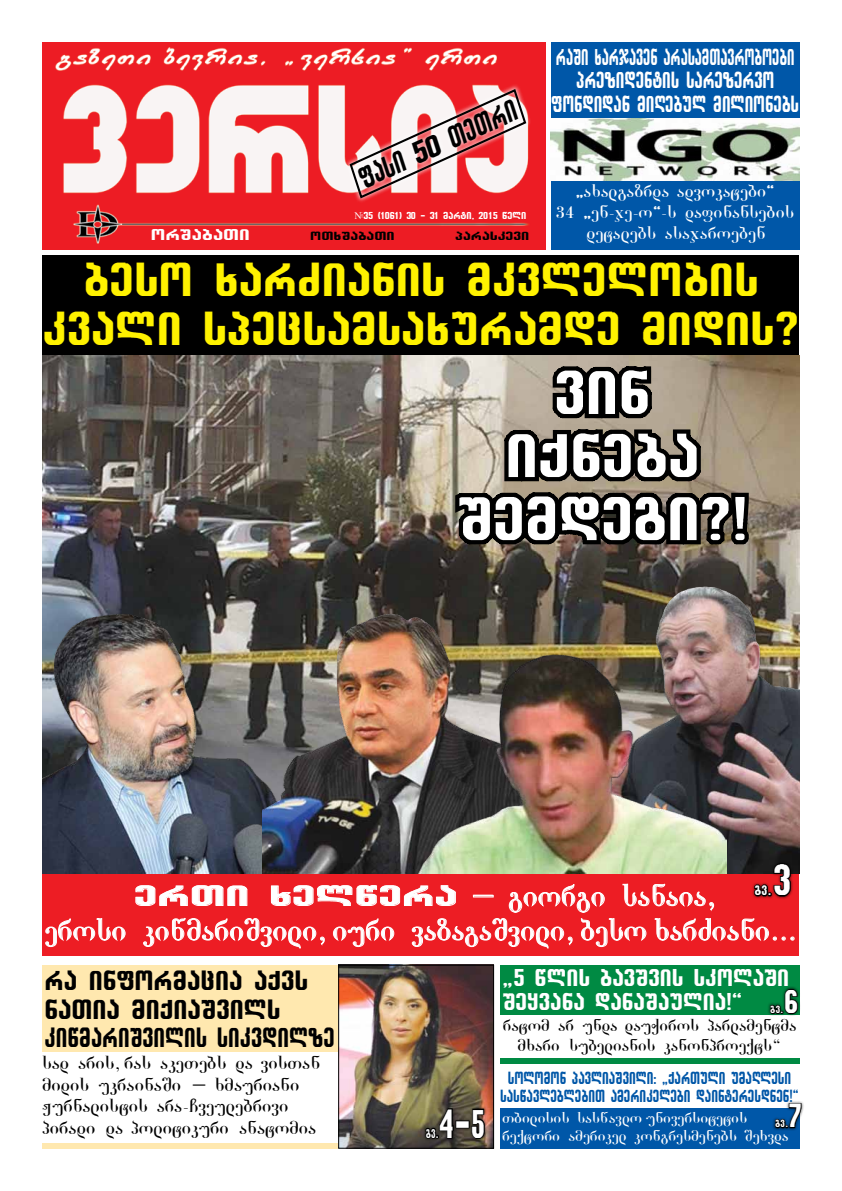
<style>
.page{position:relative;width:842px;height:1191px;background:#fff}
.page>*{position:absolute;margin:0;border:0;box-sizing:border-box;transform-origin:0 0}
.t1{font:63px/63px "GEO Balav Mtavr";color:#fff;text-align:center}
.t2{font:48.5px/48.5px "GEO Balav Mtavr";color:#fff200;text-align:center}
.t3{font:37.3px "Sakar Mtavr";color:#fff}
.t4{font:34.4px "Sakar Mtavr";color:#fff;scale:.84 1}
.t5{font:31.3px "GEO Balav Mtavr";color:#000;scale:.71 1}
.t6{font:28.6px/34.4px "GEO Bodoni";color:#fff;text-align:center}
.t7{font:28.4px/28.4px "GEO Balav Mtavr";color:#000;scale:.95 1}
.t8{font:28.3px "Sakar Mtavr";color:#fff}
.t9{font:24.7px/24.7px "GEO Balav Mtavr";color:#fff;scale:.93 1}
.t10{font:23.8px/23.8px "GEO Balav Mtavr";letter-spacing:-.005em;color:#fff;text-align:center;scale:.6 1}
.t11{font:18px/21.6px "GEO Bodoni";color:#000}
.t12{font:17.9px/17.9px "GEO Balav Mtavr";color:#0057a8;text-align:center;scale:.72 1}
.t13{font:17.4px/20.9px "GEO Bodoni";color:#fff;text-align:center}
.t14{font:16.5px/19.8px "GEO Bodoni";color:#000;text-align:center}
.t15{font:16px "GEO Balav Mtavr";color:#fff;scale:1.28 1}
.t16{font:15px/18px "GEO Bodoni";color:#fff}
.t17{font:12.2px "GEO Balav Mtavr";color:#000;scale:1.28 1}
.t18{font:11.7px "Sakar Mtavr";color:#fff}
.t19{font:10.8px "Sakar Mtavr";color:#fff;scale:.84 1}
.t20{font:10.2px "Balav Mtavr";color:#fff}
.t21{font:8.9px "Sakar Mtavr";color:#fff}
.s1{font-family:"Acad Nusx Geo"}
.s2{font-family:"GEO Balav Mtavr"}
</style>
<div class="page">
<div style="left:499px;top:965px;width:300px;height:49px;background:#008a43"></div>
<div style="left:499px;top:1058px;width:300px;height:6px;background:#008a43"></div>
<div style="left:499px;top:1108px;width:300px;height:40px;background:#0057a8"></div>
<div style="left:551px;top:42px;width:248px;height:77px;background:#0057a8"></div>
<div style="left:551px;top:180px;width:248px;height:70px;background:#0057a8"></div>
<div style="left:42px;top:965px;width:296px;height:86px;background:#ffe8af"></div>
<div style="left:42px;top:1142px;width:296px;height:6px;background:#ffe8af"></div>
<div style="left:42px;top:255px;width:757px;height:137px;background:#000"></div>
<div style="left:42px;top:819px;width:757px;height:137px;background:#ed1d24"></div>
<img style="left:42px;top:42px;width:503px;height:207px">
<div style="left:344px;top:84px;width:187px;height:119px;background:#fff;opacity:.75"></div>
<svg style="left:348px;top:87px;width:180px;height:113px"></svg>
<img style="left:42px;top:355px;width:757px;height:254px">
<img style="left:42px;top:604px;width:325px;height:269px">
<img style="left:262px;top:609px;width:288px;height:253px">
<img style="left:550px;top:565px;width:249px;height:308px">
<img style="left:399px;top:627px;width:327px;height:235px">
<svg style="left:45px;top:918px;width:80px;height:29px"></svg>
<img style="left:340px;top:967px;width:152px;height:179px">
<div style="left:338px;top:965px;width:156px;height:183px;border:1px solid #000"></div>
<img style="left:551px;top:119px;width:248px;height:61px">
<svg style="left:449px;top:362px;width:304px;height:186px"></svg>
<div style="left:751px;top:860px;width:43px;height:39px;background:#171717"></div>
<svg style="left:136px;top:862px;width:658px;height:87px"></svg>
<div style="left:772px;top:1100px;width:33px;height:31px;background:#000;opacity:.75"></div>
<svg style="left:774px;top:1102px;width:28px;height:36px"></svg>
<div style="left:767px;top:985px;width:34px;height:31px;background:#000;opacity:.75"></div>
<svg style="left:769px;top:988px;width:30px;height:28px"></svg>
<div style="left:422px;top:1105px;width:66px;height:36px;background:#000;opacity:.75"></div>
<svg style="left:424px;top:1107px;width:30px;height:42px"></svg>
<div style="left:455px;top:1120px;width:14px;height:8px;border:2px solid #000"></div>
<svg style="left:471px;top:1107px;width:15px;height:32px"></svg>
<h3 class="t5" style="left:351px;top:162px;width:243px;rotate:-24deg">FASI 50 TETRI</h3>
<p class="t20" style="left:354px;top:209px;width:173px"><span class="s1">#</span>35 (1061) 30 - 31 MARTI, 2015 WELI</p>
<p class="t15" style="left:151px;top:225px;width:79px">ORSABATI</p>
<p class="t17" style="left:310px;top:229px;width:67px">OTXSABATI</p>
<p class="t17" style="left:455px;top:229px;width:59px">PARASKEVI</p>
<h3 class="t10" style="left:551px;top:45px;width:414px">RASI XARJAVEN ARASAMTAVROBOEBI<br>PREZIDENTIS SAREZERVO<br>FONDIDAN MIREBUL MILIONEBS</h3>
<p class="t13" style="left:556px;top:182px;width:240px"><span class="s2">`</span>AXALGAZRDA ADVOKATEBI<span class="s2">~<br></span>34 <span class="s2">`</span>EN-JE-O<span class="s2">~</span>-S DAFINANSEBIS<br>DETALEBS ASAJAROEBEN</p>
<h2 class="t2" style="left:43px;top:255px;width:758px">BESO XARZIANIS MKVLELOBIS<br>KVALI SPECSAMSAXURAMDE MIDIS?</h2>
<h1 class="t1" style="left:457px;top:361px;width:292px">VIN<br>IQNEBA<br>SEMDEGI?!</h1>
<h3 class="t3" style="left:771px;top:860px;width:23px">3</h3>
<h3 class="t6" style="left:45px;top:880px;width:753px"><span class="s2">ERTI XELWERA _</span> GIORGI SANAIA,<br>EROSI KIWMARISVILI, IURI VAZAGASVILI, BESO XARZIANI...</h3>
<h3 class="t7" style="left:44px;top:966px;width:307px">RA INFORMACIA AQVS<br>NATIA MIQIASVILS<br>KIWMARISVILIS SIKVDILZE</h3>
<p class="t11" style="left:42px;top:1053px;width:279px">SAD ARIS, RAS AKETEBS DA VISTAN<br>MIDIS UKRAINASI <span class="s2">_</span> XMAURIANI<br>JURNALISTIS ARA-CVEULEBRIVI<br>PIRADI DA POLITIKURI ANATOMIA</p>
<p class="t18" style="left:754px;top:884px;width:18px">GV.</p>
<h3 class="t9" style="left:502px;top:964px;width:310px">`5 WLIS BAVSVIS SKOLASI<br>SEYVANA DANASAULIA!~</h3>
<p class="t14" style="left:503px;top:1016px;width:295px">RATOM AR UNDA DAUWIROS PARLAMENTMA<br>MXARI „SUBELIANIS KANONPROEQTS“</p>
<p class="t12" style="left:500px;top:1068px;width:416px">SOLOMON PAVLIASVILI: `QARTULI UMARLESI<br>SASWAVLEBLEBIT AMERIKELEBI DAINTERESDNEN!~</p>
<p class="t16" style="left:502px;top:1109px;width:288px">TBILISIS SASWAVLO UNIVERSITETIS<br>REQTORI AMERIKEL KONGRESMENEBS SEXVDA</p>
<h3 class="t8" style="left:783px;top:986px;width:18px">6</h3>
<p class="t21" style="left:770px;top:1004px;width:14px">GV.</p>
<h3 class="t8" style="left:788px;top:1101px;width:16px">7</h3>
<h3 class="t4" style="left:439px;top:1105px;width:58px">4-5</h3>
<p class="t21" style="left:775px;top:1119px;width:14px">GV.</p>
<p class="t19" style="left:426px;top:1127px;width:17px">GV.</p>
</div>
